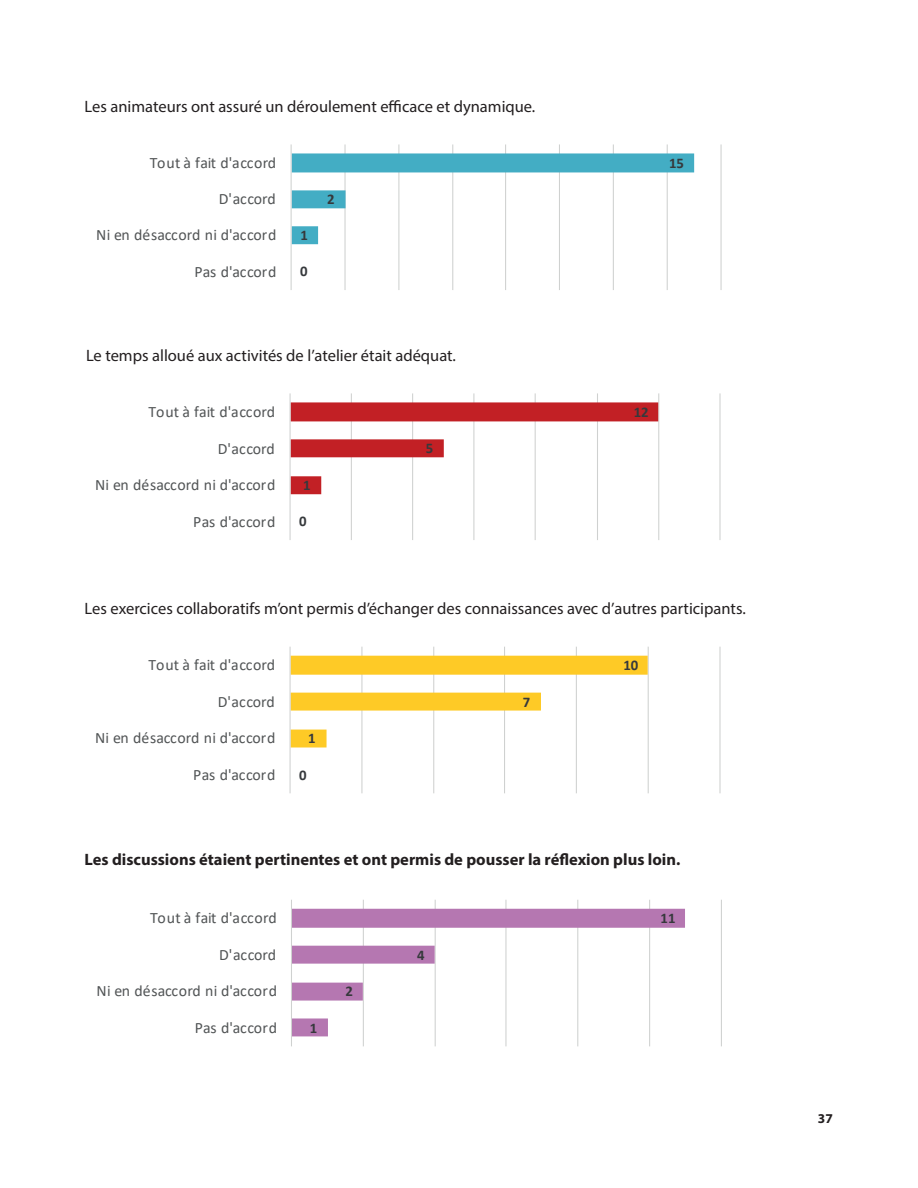
<style>
.page{position:relative;width:918px;height:1188px;background:#fff}
.page>*{position:absolute;margin:0;border:0;box-sizing:border-box;transform-origin:0 0}
.t1{font:16.5px "Myriad Pro";color:#231f20}
.t2{font:700 16.5px "Myriad Pro";color:#231f20}
.t3{font:15.9px "Calibri";letter-spacing:.005em;color:#515455}
.t4{font:700 14.7px "Calibri";letter-spacing:-.005em;color:#36393c}
.t5{font:700 13.5px "Myriad Pro";color:#231f20}
</style>
<div class="page">
<svg style="left:290px;top:144px;width:432px;height:146px"></svg>
<svg style="left:289px;top:393px;width:432px;height:147px"></svg>
<svg style="left:289px;top:646px;width:432px;height:148px"></svg>
<svg style="left:291px;top:899px;width:431px;height:148px"></svg>
<p class="t1" style="left:85px;top:96px;width:452px">Les animateurs ont assuré un déroulement efficace et dynamique.</p>
<p class="t3" style="left:150px;top:152px;width:128px">Tout à fait d'accord</p>
<p class="t3" style="left:219px;top:188px;width:58px">D'accord</p>
<p class="t3" style="left:96px;top:224px;width:182px">Ni en désaccord ni d'accord</p>
<p class="t3" style="left:194px;top:260px;width:84px">Pas d'accord</p>
<p class="t4" style="left:300px;top:225px;width:9px">1</p>
<p class="t4" style="left:300px;top:261px;width:9px">0</p>
<p class="t4" style="left:327px;top:189px;width:9px">2</p>
<p class="t1" style="left:86px;top:346px;width:372px">Le temps alloué aux activités de l’atelier était adéquat.</p>
<p class="t3" style="left:149px;top:401px;width:128px">Tout à fait d'accord</p>
<p class="t3" style="left:218px;top:437px;width:58px">D'accord</p>
<p class="t3" style="left:95px;top:474px;width:182px">Ni en désaccord ni d'accord</p>
<p class="t3" style="left:193px;top:510px;width:84px">Pas d'accord</p>
<p class="t4" style="left:303px;top:475px;width:9px">1</p>
<p class="t4" style="left:299px;top:511px;width:9px">0</p>
<p class="t4" style="left:426px;top:438px;width:9px">5</p>
<p class="t4" style="left:669px;top:153px;width:16px">15</p>
<p class="t4" style="left:634px;top:402px;width:16px">12</p>
<p class="t1" style="left:85px;top:598px;width:663px">Les exercices collaboratifs m’ont permis d’échanger des connaissances avec d’autres participants.</p>
<p class="t3" style="left:149px;top:654px;width:128px">Tout à fait d'accord</p>
<p class="t3" style="left:218px;top:691px;width:58px">D'accord</p>
<p class="t3" style="left:95px;top:727px;width:182px">Ni en désaccord ni d'accord</p>
<p class="t3" style="left:193px;top:764px;width:84px">Pas d'accord</p>
<p class="t4" style="left:308px;top:728px;width:9px">1</p>
<p class="t4" style="left:299px;top:764px;width:9px">0</p>
<p class="t4" style="left:523px;top:691px;width:9px">7</p>
<p class="t4" style="left:623px;top:655px;width:16px">10</p>
<p class="t2" style="left:85px;top:849px;width:597px">Les discussions étaient pertinentes et ont permis de pousser la réflexion plus loin.</p>
<p class="t3" style="left:150px;top:907px;width:128px">Tout à fait d'accord</p>
<p class="t3" style="left:219px;top:944px;width:58px">D'accord</p>
<p class="t3" style="left:97px;top:980px;width:182px">Ni en désaccord ni d'accord</p>
<p class="t3" style="left:195px;top:1017px;width:84px">Pas d'accord</p>
<p class="t4" style="left:310px;top:1017px;width:9px">1</p>
<p class="t4" style="left:345px;top:981px;width:9px">2</p>
<p class="t4" style="left:417px;top:944px;width:9px">4</p>
<p class="t4" style="left:661px;top:908px;width:16px">11</p>
<p class="t5" style="left:818px;top:1109px;width:16px">37</p>
</div>
